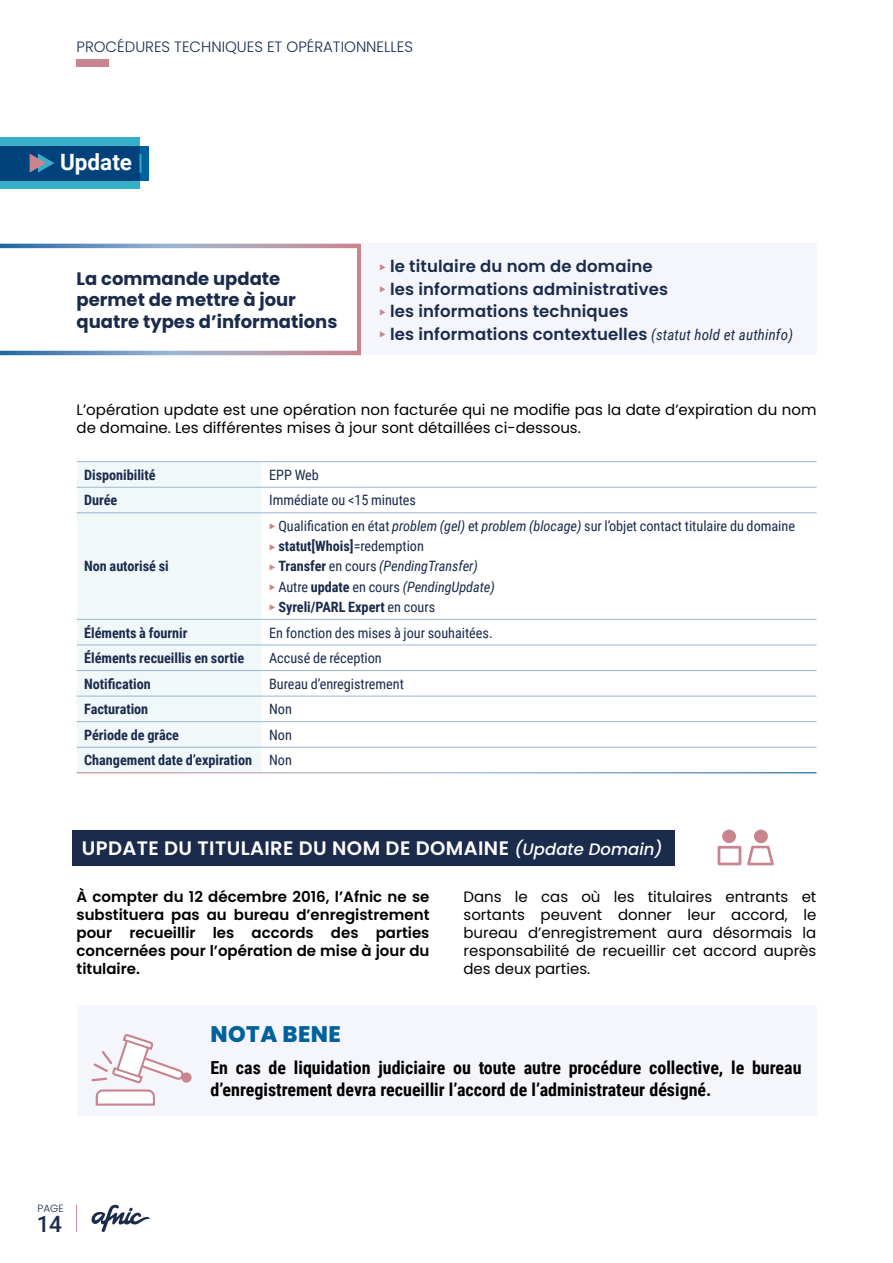
<style>
.page{position:relative;width:893px;height:1263px;background:#fff}
.page>*{position:absolute;margin:0;border:0;box-sizing:border-box;transform-origin:0 0}
.t1{font:800 22.5px "Poppins";letter-spacing:.02em;color:#00619d}
.t2{font:700 22.5px "Roboto";color:#fff}
.t3{font:500 22.5px "Roboto";color:#1a2b4c}
.t4{font:600 19.5px "Poppins";letter-spacing:.02em;color:#fff}
.t5{font:700 18px/21.6px "Roboto Condensed";color:#000}
.t6{font:700 18px/21.6px "Poppins";color:#1a2b4c}
.t7{font:600 16.5px/22.5px "Poppins";letter-spacing:.01em;color:#1a2b4c}
.t8{font:15px/18px "Poppins";color:#000}
.t9{font:600 15px/18px "Poppins";color:#000;text-align:justify}
.t10{font:300 15px "Poppins";color:#1a2b4c}
.t11{font:700 14.25px/25.5px "Roboto Condensed";color:#1a2b4c;text-align:right}
.t12{font:14.25px "Roboto Condensed";color:#1a2b4c}
.t13{font:italic 14.25px "Roboto Condensed";color:#1a2b4c}
.t14{font:300 10.5px "Poppins";color:#1a2b4c}
.s1{font-weight:500;color:#37afc8}
.s2{font-family:"Roboto Condensed";font-weight:400;font-style:italic;font-size:15px}
.s3{color:#c88590}
.s4{font-style:italic}
.s5{font-weight:400}
.s6{font-weight:700;font-style:normal}
.s7{font-style:normal}
.s8{font-weight:500;font-style:italic;font-size:16.5px}
</style>
<div class="page">
<svg style="left:91px;top:1205px;width:59px;height:27px"></svg>
<svg style="left:76px;top:1205px;width:1px;height:27px"></svg>
<div style="left:77px;top:60px;width:32px;height:7px;background:#c88590"></div>
<div style="left:0;top:137px;width:140px;height:52px;background:#37afc8"></div>
<svg style="left:0;top:146px;width:149px;height:34px;background:#00447d"></svg>
<svg style="left:30px;top:154px;width:24px;height:19px"></svg>
<svg style="left:0;top:244px;width:361px;height:111px"></svg>
<div style="left:361px;top:244px;width:455px;height:111px;background:#f5f6fb"></div>
<div style="left:77px;top:462px;width:185px;height:310px;background:#f1f8fa"></div>
<hr style="left:77px;top:461px;width:185px;height:1px;background:#99b6d4">
<hr style="left:262px;top:461px;width:555px;height:1px;background:#99b6d4">
<hr style="left:77px;top:487px;width:185px;height:1px;background:#99b6d4">
<hr style="left:77px;top:512px;width:185px;height:1px;background:#99b6d4">
<hr style="left:77px;top:619px;width:185px;height:1px;background:#99b6d4">
<hr style="left:77px;top:645px;width:185px;height:1px;background:#99b6d4">
<hr style="left:77px;top:670px;width:185px;height:1px;background:#99b6d4">
<hr style="left:77px;top:696px;width:185px;height:1px;background:#99b6d4">
<hr style="left:77px;top:721px;width:185px;height:1px;background:#99b6d4">
<hr style="left:262px;top:487px;width:555px;height:1px;background:#99b6d4">
<hr style="left:262px;top:512px;width:555px;height:1px;background:#99b6d4">
<hr style="left:262px;top:619px;width:555px;height:1px;background:#99b6d4">
<hr style="left:262px;top:645px;width:555px;height:1px;background:#99b6d4">
<hr style="left:262px;top:670px;width:555px;height:1px;background:#99b6d4">
<hr style="left:262px;top:696px;width:555px;height:1px;background:#99b6d4">
<hr style="left:262px;top:721px;width:555px;height:1px;background:#99b6d4">
<hr style="left:77px;top:747px;width:185px;height:1px;background:#99b6d4">
<hr style="left:262px;top:747px;width:555px;height:1px;background:#99b6d4">
<div style="left:72px;top:830px;width:603px;height:36px;background:#1a2b4c"></div>
<div style="left:754px;top:829px;width:14px;height:14px;background:#c88590;border-radius:50%"></div>
<svg style="left:747px;top:846px;width:27px;height:19px"></svg>
<svg style="left:718px;top:846px;width:23px;height:19px"></svg>
<div style="left:722px;top:829px;width:14px;height:14px;background:#c88590;border-radius:50%"></div>
<div style="left:77px;top:1006px;width:739px;height:59px;background:#f5f6fb"></div>
<div style="left:77px;top:1048px;width:739px;height:67px;background:#f5f6fb"></div>
<svg style="left:91px;top:1034px;width:101px;height:49px"></svg>
<svg style="left:96px;top:1089px;width:59px;height:17px"></svg>
<p class="t10" style="left:77px;top:38px;width:338px">PROCÉDURES TECHNIQUES ET OPÉRATIONNELLES</p>
<h1 class="t2" style="left:60px;top:146px;width:85px">Update <span class="s1">|</span></h1>
<p class="t6" style="left:77px;top:268px;width:262px">La commande update permet de mettre à jour quatre types d’informations</p>
<p class="t7" style="left:390px;top:255px;width:404px">le titulaire du nom de domaine<br>les informations administratives<br>les informations techniques<br>les informations contextuelles <span class="s2">(statut hold et authinfo)</span></p>
<p class="t8" style="left:77px;top:401px;width:741px">L’opération update est une opération non facturée qui ne modifie pas la date d’expiration du nom de domaine. Les différentes mises à jour sont détaillées ci-dessous.</p>
<p class="t11" style="left:84px;top:461px;width:73px">Disponibilité</p>
<p class="t12" style="left:269px;top:465px;width:51px">EPP Web</p>
<p class="t11" style="left:84px;top:487px;width:35px">Durée</p>
<p class="t12" style="left:269px;top:490px;width:148px">Immédiate ou &lt;15 minutes</p>
<p class="t11" style="left:84px;top:553px;width:86px">Non autorisé si</p>
<p class="t12" style="left:269px;top:516px;width:527px"><span class="s3">◆</span> Qualification en état <span class="s4">problem (gel)</span> et <span class="s4">problem (blocage)</span> sur l’objet contact titulaire du domaine</p>
<p class="t11" style="left:269px;top:533px;width:156px"><span class="s3">◆</span> statut[Whois]<span class="s5">=redemption</span></p>
<p class="t13" style="left:269px;top:556px;width:210px"><span class="s3">◆</span> <span class="s6">Transfer</span> <span class="s7">en cours</span> (PendingTransfer)</p>
<p class="t13" style="left:269px;top:577px;width:227px"><span class="s3">◆</span> <span class="s7">Autre</span> <span class="s6">update</span> <span class="s7">en cours</span> (PendingUpdate)</p>
<p class="t11" style="left:269px;top:594px;width:168px"><span class="s3">◆</span> Syreli/PARL Expert <span class="s5">en cours</span></p>
<p class="t11" style="left:84px;top:619px;width:105px">Éléments à fournir</p>
<p class="t12" style="left:269px;top:622px;width:225px">En fonction des mises à jour souhaitées.</p>
<p class="t11" style="left:84px;top:645px;width:162px">Éléments recueillis en sortie</p>
<p class="t12" style="left:269px;top:648px;width:114px">Accusé de réception</p>
<p class="t11" style="left:84px;top:670px;width:68px">Notification</p>
<p class="t12" style="left:269px;top:674px;width:136px">Bureau d’enregistrement</p>
<p class="t11" style="left:84px;top:696px;width:66px">Facturation</p>
<p class="t12" style="left:269px;top:699px;width:24px">Non</p>
<p class="t11" style="left:84px;top:721px;width:96px">Période de grâce</p>
<p class="t11" style="left:84px;top:721px;width:209px"><span class="s5">Non<br></span>Changement date d’expiration <span class="s5">Non</span></p>
<h2 class="t4" style="left:82px;top:836px;width:582px">UPDATE DU TITULAIRE DU NOM DE DOMAINE <span class="s8">(Update Domain)</span></h2>
<p class="t9" style="left:77px;top:888px;width:354px">À compter du 12 décembre 2016, l’Afnic ne se substituera pas au bureau d’enregistrement pour recueillir les accords des parties concernées pour l’opération de mise à jour du titulaire.</p>
<p class="t8" style="left:463px;top:888px;width:354px;text-align:justify">Dans le cas où les titulaires entrants et sortants peuvent donner leur accord, le bureau d’enregistrement aura désormais la responsabilité de recueillir cet accord auprès des deux parties.</p>
<p class="t14" style="left:37px;top:1202px;width:28px">PAGE</p>
<h1 class="t3" style="left:37px;top:1208px;width:27px">14</h1>
<h1 class="t1" style="left:210px;top:1021px;width:132px">NOTA BENE</h1>
<p class="t5" style="left:210px;top:1056px;width:593px">En cas de liquidation judiciaire ou toute autre procédure collective, le bureau d’enregistrement devra recueillir l’accord de l’administrateur désigné.</p>
</div>
